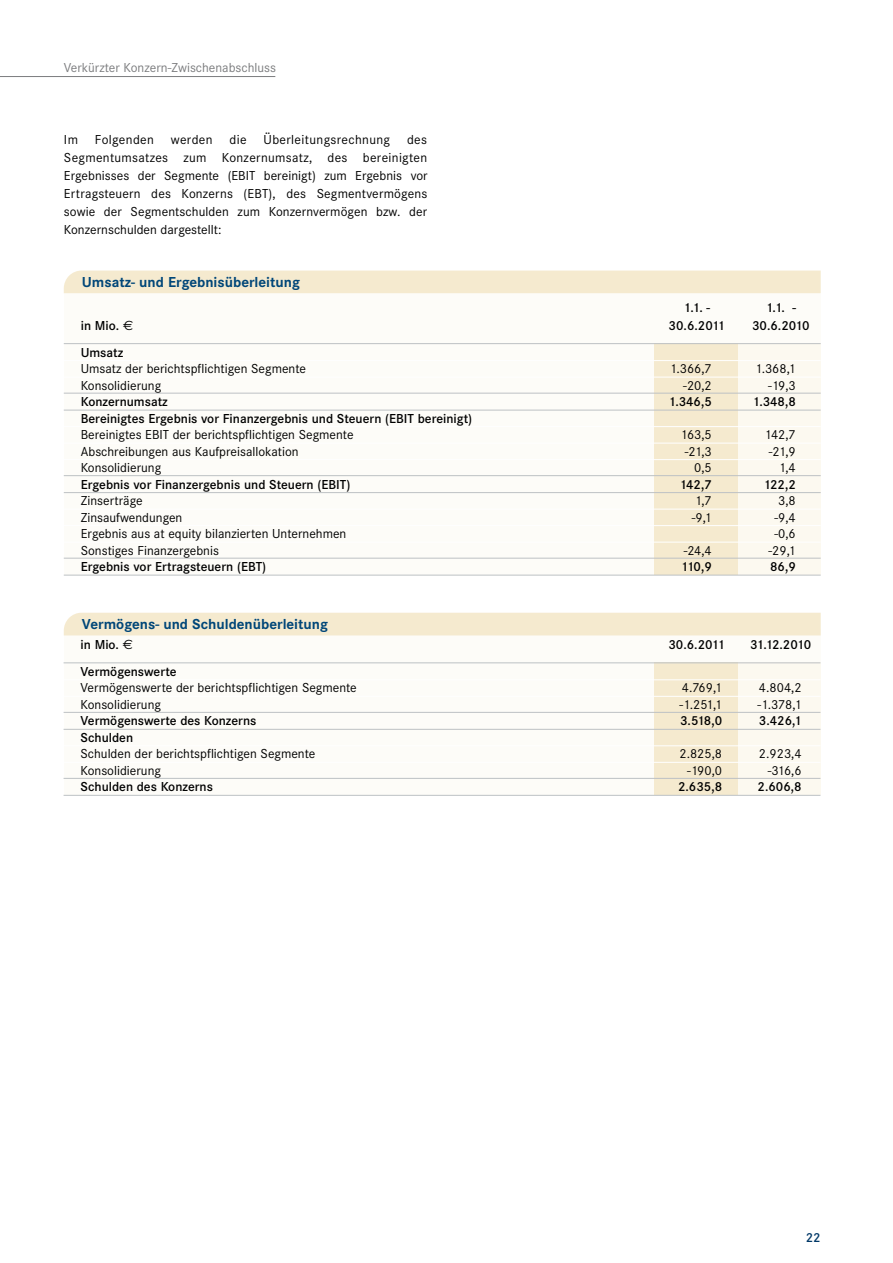
<style>
.page{position:relative;width:893px;height:1263px;background:#fff}
.page>*{position:absolute;margin:0;border:0;box-sizing:border-box;transform-origin:0 0}
.t1{font:700 15px "Corporate S";color:#004678}
.t2{font:13.5px/18px "Corporate S";color:#000;text-align:justify}
.t3{font:600 13.5px "Corporate S";color:#000}
.t4{font:13.5px "Corporate S";color:#7b7c7e}
.t5{font:13.5px "Corporate S";letter-spacing:.025em;color:#000}
.t6{font:600 13.5px "Corporate S";color:#003867}
.s1{font-family:"Euro Sans Std";font-weight:400}
</style>
<div class="page">
<div style="left:64px;top:294px;width:757px;height:281px;background:#fdfcf8"></div>
<div style="left:64px;top:629px;width:756px;height:166px;background:#fdfcf8"></div>
<div style="left:737px;top:344px;width:84px;height:231px;background:#fcf9f0"></div>
<div style="left:654px;top:344px;width:84px;height:231px;background:#f5eacf"></div>
<div style="left:737px;top:663px;width:83px;height:132px;background:#fcf9f0"></div>
<div style="left:654px;top:663px;width:83px;height:132px;background:#f5eacf"></div>
<div style="left:64px;top:271px;width:757px;height:22px;background:#f5eacf"></div>
<div style="left:64px;top:613px;width:757px;height:22px;background:#f5eacf"></div>
<hr style="left:64px;top:343px;width:757px;height:1px;background:#bdc1c4">
<hr style="left:64px;top:360px;width:757px;height:1px;background:#fff">
<hr style="left:64px;top:377px;width:757px;height:1px;background:#fff">
<hr style="left:64px;top:393px;width:757px;height:1px;background:#bdc1c4">
<hr style="left:64px;top:410px;width:757px;height:1px;background:#bdc1c4">
<hr style="left:64px;top:426px;width:757px;height:1px;background:#fff">
<hr style="left:64px;top:443px;width:757px;height:1px;background:#fff">
<hr style="left:64px;top:459px;width:757px;height:1px;background:#fff">
<hr style="left:64px;top:475px;width:757px;height:1px;background:#bdc1c4">
<hr style="left:64px;top:492px;width:757px;height:1px;background:#bdc1c4">
<hr style="left:64px;top:509px;width:757px;height:1px;background:#fff">
<hr style="left:64px;top:525px;width:757px;height:1px;background:#fff">
<hr style="left:64px;top:542px;width:757px;height:1px;background:#fff">
<hr style="left:64px;top:558px;width:757px;height:1px;background:#bdc1c4">
<hr style="left:64px;top:575px;width:757px;height:1px;background:#bdc1c4">
<hr style="left:64px;top:662px;width:756px;height:1px;background:#bdc1c4">
<hr style="left:64px;top:679px;width:756px;height:1px;background:#fff">
<hr style="left:64px;top:696px;width:756px;height:1px;background:#fff">
<hr style="left:64px;top:712px;width:756px;height:1px;background:#bdc1c4">
<hr style="left:64px;top:729px;width:756px;height:1px;background:#bdc1c4">
<hr style="left:64px;top:745px;width:756px;height:1px;background:#fff">
<hr style="left:64px;top:762px;width:756px;height:1px;background:#fff">
<hr style="left:64px;top:778px;width:756px;height:1px;background:#bdc1c4">
<hr style="left:64px;top:795px;width:756px;height:1px;background:#bdc1c4">
<hr style="left:0;top:76px;width:275px;height:1px;background:#7b7c7e">
<p class="t4" style="left:64px;top:60px;width:214px">Verkürzter Konzern-Zwischenabschluss</p>
<p class="t2" style="left:64px;top:131px;width:15px">Im</p>
<p class="t5" style="left:95px;top:132px;width:61px">Folgenden</p>
<p class="t2" style="left:171px;top:131px;width:43px">werden</p>
<p class="t2" style="left:230px;top:131px;width:19px">die</p>
<p class="t5" style="left:264px;top:132px;width:128px">Überleitungsrechnung</p>
<p class="t2" style="left:64px;top:131px;width:365px;text-indent:343px">des Segmentumsatzes zum Konzernumsatz, des bereinigten Ergebnisses der Segmente (EBIT bereinigt) zum Ergebnis vor Ertragsteuern des Konzerns (EBT), des Segmentvermögens sowie der Segmentschulden zum Konzernvermögen bzw. der Konzernschulden dargestellt:</p>
<p class="t1" style="left:82px;top:273px;width:220px">Umsatz- und Ergebnisüberleitung</p>
<p class="t3" style="left:683px;top:300px;width:28px">1.1. -</p>
<p class="t3" style="left:766px;top:300px;width:32px">1.1. -</p>
<p class="t3" style="left:81px;top:318px;width:54px">in Mio. <span class="s1">€</span></p>
<p class="t3" style="left:669px;top:318px;width:58px">30.6.2011</p>
<p class="t3" style="left:752px;top:318px;width:59px">30.6.2010</p>
<p class="t3" style="left:81px;top:344px;width:44px">Umsatz</p>
<p class="t2" style="left:81px;top:360px;width:227px">Umsatz der berichtspflichtigen Segmente</p>
<p class="t2" style="left:670px;top:360px;width:44px">1.366,7</p>
<p class="t2" style="left:755px;top:360px;width:42px">1.368,1</p>
<p class="t2" style="left:81px;top:376px;width:82px">Konsolidierung</p>
<p class="t2" style="left:683px;top:376px;width:30px">-20,2</p>
<p class="t2" style="left:768px;top:376px;width:29px">-19,3</p>
<p class="t3" style="left:81px;top:394px;width:89px">Konzernumsatz</p>
<p class="t3" style="left:668px;top:394px;width:45px">1.346,5</p>
<p class="t3" style="left:752px;top:394px;width:45px">1.348,8</p>
<p class="t3" style="left:81px;top:410px;width:393px">Bereinigtes Ergebnis vor Finanzergebnis und Steuern (EBIT bereinigt)</p>
<p class="t2" style="left:81px;top:426px;width:274px">Bereinigtes EBIT der berichtspflichtigen Segmente</p>
<p class="t2" style="left:681px;top:426px;width:33px">163,5</p>
<p class="t2" style="left:765px;top:426px;width:33px">142,7</p>
<p class="t2" style="left:81px;top:442px;width:219px">Abschreibungen aus Kaufpreisallokation</p>
<p class="t2" style="left:685px;top:442px;width:29px">-21,3</p>
<p class="t2" style="left:769px;top:442px;width:29px">-21,9</p>
<p class="t2" style="left:81px;top:459px;width:82px">Konsolidierung</p>
<p class="t2" style="left:694px;top:459px;width:19px">0,5</p>
<p class="t2" style="left:779px;top:459px;width:19px">1,4</p>
<p class="t3" style="left:81px;top:476px;width:271px">Ergebnis vor Finanzergebnis und Steuern (EBIT)</p>
<p class="t3" style="left:679px;top:476px;width:34px">142,7</p>
<p class="t3" style="left:764px;top:476px;width:34px">122,2</p>
<p class="t2" style="left:81px;top:492px;width:63px">Zinserträge</p>
<p class="t2" style="left:695px;top:492px;width:19px">1,7</p>
<p class="t2" style="left:778px;top:492px;width:19px">3,8</p>
<p class="t2" style="left:81px;top:508px;width:103px">Zinsaufwendungen</p>
<p class="t2" style="left:692px;top:508px;width:22px">-9,1</p>
<p class="t2" style="left:774px;top:508px;width:23px">-9,4</p>
<p class="t2" style="left:81px;top:525px;width:267px">Ergebnis aus at equity bilanzierten Unternehmen</p>
<p class="t2" style="left:774px;top:525px;width:23px">-0,6</p>
<p class="t2" style="left:81px;top:541px;width:140px">Sonstiges Finanzergebnis</p>
<p class="t2" style="left:684px;top:541px;width:29px">-24,4</p>
<p class="t2" style="left:769px;top:541px;width:29px">-29,1</p>
<p class="t3" style="left:81px;top:559px;width:187px">Ergebnis vor Ertragsteuern (EBT)</p>
<p class="t3" style="left:681px;top:559px;width:32px">110,9</p>
<p class="t3" style="left:770px;top:559px;width:27px">86,9</p>
<p class="t1" style="left:82px;top:615px;width:248px">Vermögens- und Schuldenüberleitung</p>
<p class="t3" style="left:81px;top:637px;width:54px">in Mio. <span class="s1">€</span></p>
<p class="t3" style="left:668px;top:637px;width:58px">30.6.2011</p>
<p class="t3" style="left:750px;top:637px;width:63px">31.12.2010</p>
<p class="t3" style="left:81px;top:664px;width:98px">Vermögenswerte</p>
<p class="t2" style="left:81px;top:679px;width:278px">Vermögenswerte der berichtspflichtigen Segmente</p>
<p class="t2" style="left:682px;top:679px;width:42px">4.769,1</p>
<p class="t2" style="left:759px;top:679px;width:44px">4.804,2</p>
<p class="t2" style="left:81px;top:696px;width:82px">Konsolidierung</p>
<p class="t2" style="left:679px;top:696px;width:44px">-1.251,1</p>
<p class="t2" style="left:757px;top:696px;width:46px">-1.378,1</p>
<p class="t3" style="left:81px;top:713px;width:177px">Vermögenswerte des Konzerns</p>
<p class="t3" style="left:680px;top:713px;width:43px">3.518,0</p>
<p class="t3" style="left:759px;top:713px;width:44px">3.426,1</p>
<p class="t3" style="left:81px;top:730px;width:54px">Schulden</p>
<p class="t2" style="left:81px;top:745px;width:236px">Schulden der berichtspflichtigen Segmente</p>
<p class="t2" style="left:679px;top:745px;width:44px">2.825,8</p>
<p class="t2" style="left:759px;top:745px;width:44px">2.923,4</p>
<p class="t2" style="left:81px;top:761px;width:82px">Konsolidierung</p>
<p class="t2" style="left:687px;top:761px;width:36px">-190,0</p>
<p class="t2" style="left:768px;top:761px;width:35px">-316,6</p>
<p class="t3" style="left:81px;top:779px;width:134px">Schulden des Konzerns</p>
<p class="t3" style="left:678px;top:779px;width:46px">2.635,8</p>
<p class="t3" style="left:758px;top:779px;width:46px">2.606,8</p>
<p class="t6" style="left:806px;top:1230px;width:16px">22</p>
</div>
